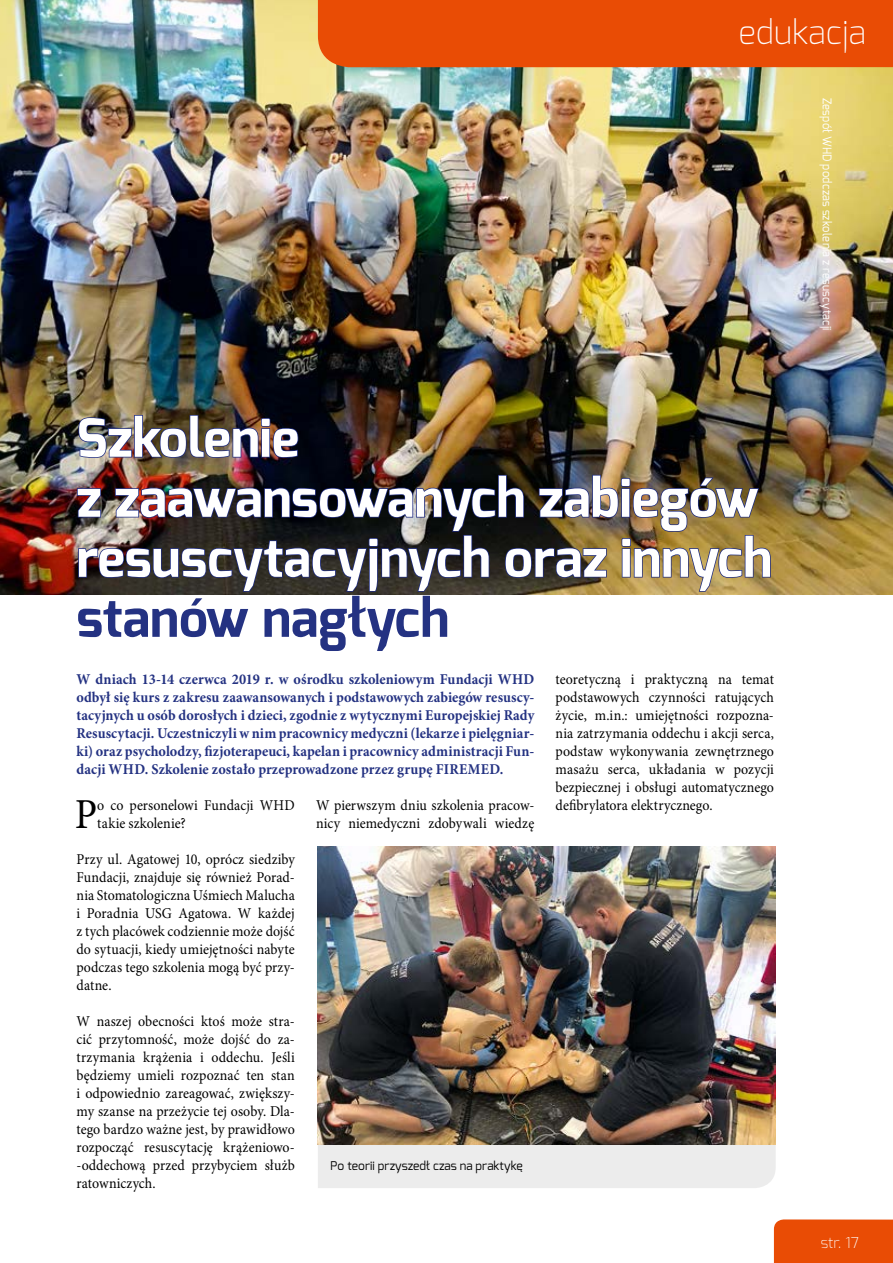
<style>
.page{position:relative;width:893px;height:1263px;background:#fff}
.page>*{position:absolute;margin:0;border:0;box-sizing:border-box;transform-origin:0 0}
.t1{font:700 52.5px/60px "Exo";color:#fff}
.t2{font:700 52.5px "Exo";color:#243282}
.t3{font:42.75px "Minion Pro";color:#000;scale:.93 1}
.t4{font:200 33px "Exo";color:#fff}
.t5{font:15px/18px "Minion Pro";letter-spacing:.005em;color:#000;text-align:justify;scale:.93 1}
.t6{font:700 15px/18px "Minion Pro";letter-spacing:.01em;color:#243282;text-align:justify;scale:.95 1}
.t7{font:200 15px "Exo";color:#fff}
.t8{font:12px "Exo";letter-spacing:.02em;color:#fff;scale:.93 1}
.t9{font:12px "Exo";color:#000}
</style>
<div class="page">
<div style="left:774px;top:1219px;width:119px;height:44px;background:#e94c05"></div>
<img style="left:0;top:0;width:893px;height:594px">
<div style="left:318px;top:0;width:575px;height:67px;background:#e94c05"></div>
<img style="left:78px;top:414px;width:221px;height:45px">
<img style="left:76px;top:474px;width:695px;height:118px">
<div style="left:318px;top:1144px;width:458px;height:44px;background:#ececec"></div>
<img style="left:318px;top:846px;width:458px;height:298px">
<h3 class="t4" style="left:738px;top:11px;width:129px">edukacja</h3>
<h1 class="t1" style="left:77px;top:408px;width:697px">Szkolenie<br>z zaawansowanych zabiegów resuscytacyjnych oraz innych</h1>
<h1 class="t2" style="left:77px;top:584px;width:374px">stanów nagłych</h1>
<p class="t6" style="left:77px;top:670px;width:483px">W dniach 13-14 czerwca 2019 r. w ośrodku szkoleniowym Fundacji WHD odbył się kurs z zakresu zaawansowanych i podstawowych zabiegów resuscy&shy;tacyjnych u osób dorosłych i dzieci, zgodnie z wytycznymi Europejskiej Rady Resuscytacji. Uczestniczyli w nim pracownicy medyczni (lekarze i pielęgniar&shy;ki) oraz psycholodzy, fizjoterapeuci, kapelan i pracownicy administracji Fun&shy;dacji WHD. Szkolenie zostało przeprowadzone przez grupę FIREMED.</p>
<p class="t5" style="left:556px;top:670px;width:236px">teoretyczną i praktyczną na temat podstawowych czynności ratujących życie, m.in.: umiejętności rozpozna&shy;nia zatrzymania oddechu i akcji serca, podstaw wykonywania zewnętrznego masażu serca, układania w pozycji bezpiecznej i obsługi automatycznego defibrylatora elektrycznego.</p>
<h2 class="t3" style="left:75px;top:786px;width:26px">P</h2>
<p class="t5" style="left:97px;top:796px;width:214px">o co personelowi Fundacji WHD takie szkolenie?</p>
<p class="t5" style="left:77px;top:850px;width:236px">Przy ul. Agatowej 10, oprócz siedziby Fundacji, znajduje się również Porad&shy;nia Stomatologiczna Uśmiech Malucha i Poradnia USG Agatowa. W każdej z tych placówek codziennie może dojść do sytuacji, kiedy umiejętności nabyte podczas tego szkolenia mogą być przy&shy;datne.</p>
<p class="t5" style="left:77px;top:1012px;width:236px">W naszej obecności ktoś może stra&shy;cić przytomność, może dojść do za&shy;trzymania krążenia i oddechu. Jeśli będziemy umieli rozpoznać ten stan i odpowiednio zareagować, zwiększy&shy;my szanse na przeżycie tej osoby. Dla&shy;tego bardzo ważne jest, by prawidłowo rozpocząć resuscytację krążeniowo--oddechową przed przybyciem służb ratowniczych.</p>
<p class="t5" style="left:316px;top:796px;width:236px">W pierwszym dniu szkolenia pracow&shy;nicy niemedyczni zdobywali wiedzę</p>
<p class="t9" style="left:331px;top:1158px;width:194px">Po teorii przyszedł czas na praktykę</p>
<p class="t8" style="left:835px;top:98px;width:252px;rotate:90deg">Zespół WHD podczas szkolenia z resuscytacji</p>
<p class="t7" style="left:821px;top:1232px;width:39px">str. 17</p>
</div>
